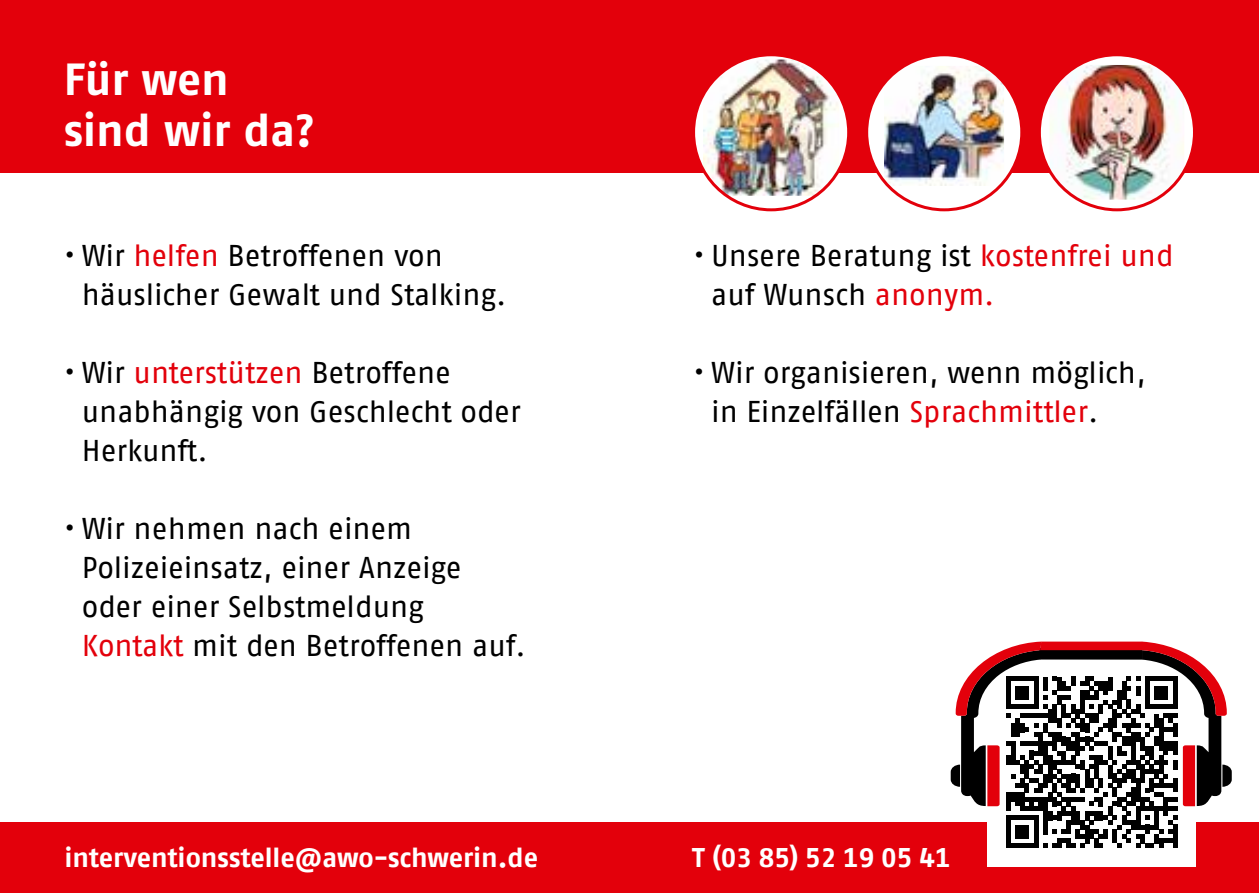
<style>
.page{position:relative;width:1259px;height:893px;background:#fff}
.page>*{position:absolute;margin:0;border:0;box-sizing:border-box;transform-origin:0 0}
.t1{font:700 45px/51px "Fago No";letter-spacing:-.005em;color:#fff}
.t2{font:30px/39px "AWO Fago Office";color:#000}
.t3{font:700 27px "AWO Fago Office";color:#fff}
.s1{color:#e3000b}
</style>
<div class="page">
<div style="left:0;top:0;width:1259px;height:172px;background:#e3000b"></div>
<div style="left:0;top:823px;width:1259px;height:70px;background:#e3000b"></div>
<svg style="left:693px;top:55px;width:155px;height:155px;fill:#fff"></svg>
<img style="left:703px;top:60px;width:136px;height:136px">
<div style="left:692px;top:53px;width:158px;height:158px;border:3px solid #e3000b;border-radius:50%"></div>
<div style="left:866px;top:55px;width:155px;height:155px;background:#fff;border-radius:50%"></div>
<img style="left:884px;top:66px;width:120px;height:120px">
<div style="left:865px;top:53px;width:158px;height:158px;border:3px solid #e3000b;border-radius:50%"></div>
<svg style="left:1039px;top:55px;width:155px;height:155px;fill:#fff"></svg>
<img style="left:1049px;top:65px;width:135px;height:135px">
<div style="left:1038px;top:53px;width:158px;height:158px;border:3px solid #e3000b;border-radius:50%"></div>
<div style="left:987px;top:658px;width:209px;height:208px;background:#fff"></div>
<svg style="left:950px;top:642px;width:281px;height:206px"></svg>
<div style="left:1040px;top:642px;width:102px;height:8px;background:#e3000b"></div>
<h1 class="t1" style="left:64px;top:53px;width:252px">Für wen sind wir da?</h1>
<p class="t2" style="left:82px;top:235px;width:426px;text-indent:-18px">• Wir <span class="s1">helfen</span> Betroffenen von häuslicher Gewalt und Stalking.</p>
<p class="t2" style="left:82px;top:352px;width:440px;text-indent:-18px">• Wir <span class="s1">unterstützen</span> Betroffene unabhängig von Geschlecht oder<br>Herkunft.</p>
<p class="t2" style="left:82px;top:508px;width:445px;text-indent:-18px">• Wir nehmen nach einem<br>Polizeieinsatz, einer Anzeige oder einer Selbstmeldung<br><span class="s1">Kontakt</span> mit den Betroffenen auf.</p>
<p class="t2" style="left:711px;top:236px;width:464px;text-indent:-18px">• Unsere Beratung ist <span class="s1">kostenfrei und </span>auf Wunsch <span class="s1">anonym.</span></p>
<p class="t2" style="left:711px;top:353px;width:436px;text-indent:-18px">• Wir organisieren, wenn möglich, in Einzelfällen <span class="s1">Sprachmittler</span>.</p>
<p class="t3" style="left:65px;top:842px;width:475px">interventionsstelle@awo-schwerin.de</p>
<p class="t3" style="left:692px;top:842px;width:260px">T (03 85) 52 19 05 41</p>
</div>
